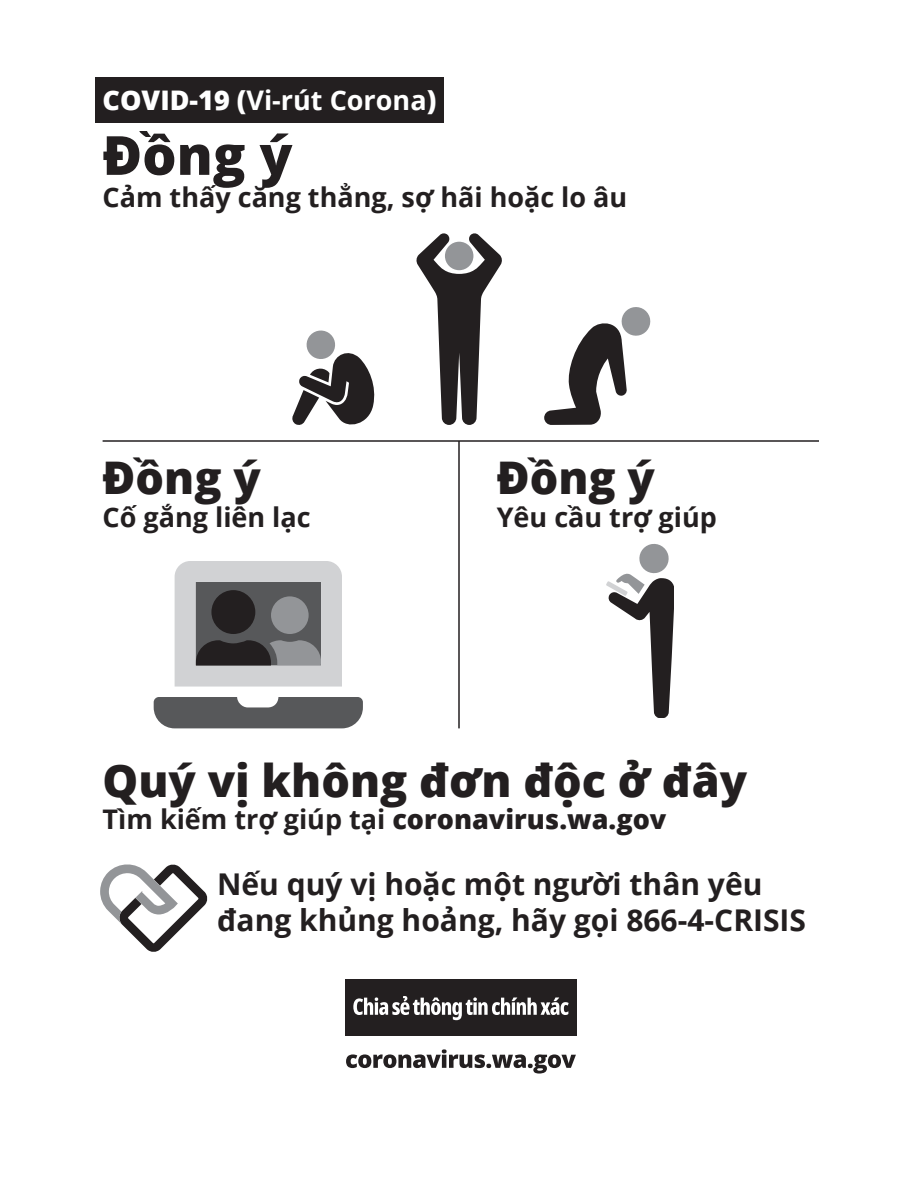
<style>
.page{position:relative;width:918px;height:1188px;background:#fff}
.page>*{position:absolute;margin:0;border:0;box-sizing:border-box;transform-origin:0 0}
.t1{font:800 54px "Open Sans";color:#231f20}
.t2{font:800 45px "Open Sans";color:#231f20}
.t3{font:700 30px/36px "Open Sans";color:#231f20}
.t4{font:700 27px "Open Sans";color:#231f20}
.t5{font:800 27px "Open Sans";color:#231f20}
.t6{font:700 27px "Open Sans";color:#fff}
.s1{font-weight:800}
.s2{font-weight:700}
</style>
<div class="page">
<div style="left:95px;top:77px;width:349px;height:46px;background:#231f20"></div>
<svg style="left:100px;top:864px;width:108px;height:88px"></svg>
<svg style="left:416px;top:233px;width:86px;height:192px"></svg>
<svg style="left:292px;top:330px;width:83px;height:95px"></svg>
<svg style="left:544px;top:307px;width:107px;height:118px"></svg>
<svg style="left:606px;top:544px;width:67px;height:173px"></svg>
<hr style="left:103px;top:440px;width:716px;height:2px;background:#231f20">
<hr style="left:458px;top:441px;width:2px;height:287px;background:#231f20">
<svg style="left:154px;top:561px;width:209px;height:167px"></svg>
<svg style="left:346px;top:1049px;width:230px;height:25px"></svg>
<div style="left:345px;top:980px;width:231px;height:56px;background:#231f20"></div>
<svg style="left:353px;top:996px;width:216px;height:24px"></svg>
<p class="t6" style="left:103px;top:81px;width:335px"><span class="s1">COVID-19 (</span>Vi-rút Corona<span class="s1">)</span></p>
<p class="t1" style="left:103px;top:114px;width:191px">Đồng ý</p>
<p class="t4" style="left:103px;top:178px;width:526px">Cảm thấy căng thẳng, sợ hãi hoặc lo âu</p>
<p class="t2" style="left:103px;top:444px;width:160px">Đồng ý</p>
<p class="t4" style="left:103px;top:498px;width:210px">Cố gắng liên lạc</p>
<p class="t2" style="left:497px;top:444px;width:160px">Đồng ý</p>
<p class="t4" style="left:497px;top:498px;width:222px">Yêu cầu trợ giúp</p>
<p class="t2" style="left:103px;top:746px;width:646px">Quý vị không đơn độc ở đây</p>
<p class="t5" style="left:103px;top:799px;width:565px"><span class="s2">Tìm kiếm trợ giúp tại</span> coronavirus.wa.gov</p>
<p class="t3" style="left:217px;top:865px;width:590px">Nếu quý vị hoặc một người thân yêu đang khủng hoảng, hãy gọi 866-4-CRISIS</p>
</div>
